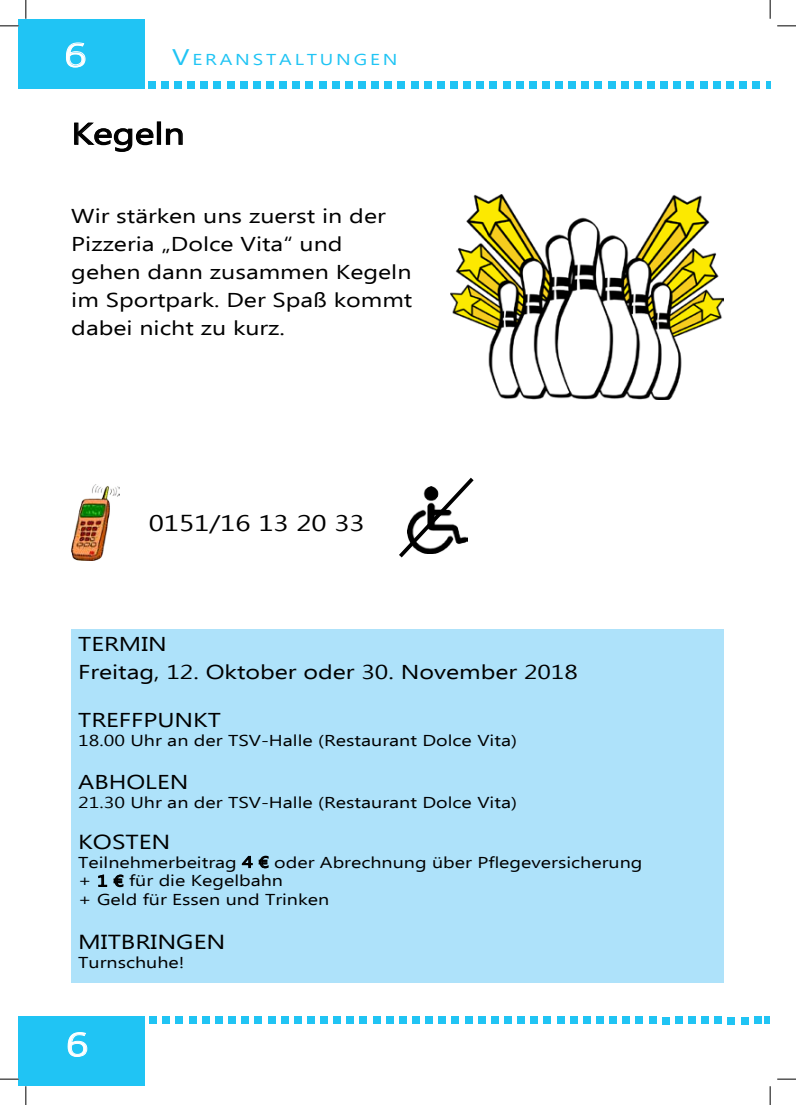
<style>
.page{position:relative;width:796px;height:1105px;background:#fff}
.page>*{position:absolute;margin:0;border:0;box-sizing:border-box;transform-origin:0 0}
.t1{font:30px "Ebrima";color:#000;scale:1.25 1}
.t2{font:30px "Euphemia CAS";color:#fff;scale:1.25 1}
.t3{font:22.5px "Ebrima";color:#000;scale:1.25 1}
.t4{font:20.25px "Ebrima";color:#000;scale:1.25 1}
.t5{font:20px/28px "Ebrima";color:#000;scale:1.25 1}
.t6{font:15.75px/18.9px "Ebrima";color:#000;scale:1.25 1}
.t7{font:15.75px "Ebrima";letter-spacing:.145em;color:#20c4f4;scale:1.25 1}
.s1{font-size:22.5px}
</style>
<div class="page">
<svg style="left:766px;top:81px;width:4px;height:7px"></svg>
<div style="left:764px;top:1016px;width:6px;height:7px;background:#20c4f4"></div>
<div style="left:19px;top:19px;width:126px;height:69px;background:#20c4f4"></div>
<div style="left:148px;top:81px;width:7px;height:7px;background:#20c4f4"></div>
<div style="left:161px;top:81px;width:8px;height:7px;background:#20c4f4"></div>
<div style="left:174px;top:81px;width:8px;height:7px;background:#20c4f4"></div>
<div style="left:187px;top:81px;width:8px;height:7px;background:#20c4f4"></div>
<div style="left:200px;top:81px;width:8px;height:7px;background:#20c4f4"></div>
<div style="left:214px;top:81px;width:7px;height:7px;background:#20c4f4"></div>
<div style="left:227px;top:81px;width:7px;height:7px;background:#20c4f4"></div>
<div style="left:240px;top:81px;width:7px;height:7px;background:#20c4f4"></div>
<div style="left:253px;top:81px;width:8px;height:7px;background:#20c4f4"></div>
<div style="left:266px;top:81px;width:8px;height:7px;background:#20c4f4"></div>
<div style="left:279px;top:81px;width:8px;height:7px;background:#20c4f4"></div>
<div style="left:292px;top:81px;width:8px;height:7px;background:#20c4f4"></div>
<div style="left:306px;top:81px;width:7px;height:7px;background:#20c4f4"></div>
<div style="left:319px;top:81px;width:7px;height:7px;background:#20c4f4"></div>
<div style="left:332px;top:81px;width:7px;height:7px;background:#20c4f4"></div>
<div style="left:345px;top:81px;width:8px;height:7px;background:#20c4f4"></div>
<div style="left:358px;top:81px;width:8px;height:7px;background:#20c4f4"></div>
<div style="left:371px;top:81px;width:8px;height:7px;background:#20c4f4"></div>
<div style="left:384px;top:81px;width:8px;height:7px;background:#20c4f4"></div>
<div style="left:397px;top:81px;width:8px;height:7px;background:#20c4f4"></div>
<div style="left:463px;top:81px;width:8px;height:7px;background:#20c4f4"></div>
<div style="left:476px;top:81px;width:8px;height:7px;background:#20c4f4"></div>
<div style="left:489px;top:81px;width:8px;height:7px;background:#20c4f4"></div>
<div style="left:503px;top:81px;width:7px;height:7px;background:#20c4f4"></div>
<div style="left:411px;top:81px;width:7px;height:7px;background:#20c4f4"></div>
<div style="left:424px;top:81px;width:7px;height:7px;background:#20c4f4"></div>
<div style="left:437px;top:81px;width:8px;height:7px;background:#20c4f4"></div>
<div style="left:450px;top:81px;width:8px;height:7px;background:#20c4f4"></div>
<div style="left:516px;top:81px;width:7px;height:7px;background:#20c4f4"></div>
<div style="left:581px;top:81px;width:8px;height:7px;background:#20c4f4"></div>
<div style="left:595px;top:81px;width:7px;height:7px;background:#20c4f4"></div>
<div style="left:608px;top:81px;width:7px;height:7px;background:#20c4f4"></div>
<div style="left:621px;top:81px;width:7px;height:7px;background:#20c4f4"></div>
<div style="left:529px;top:81px;width:7px;height:7px;background:#20c4f4"></div>
<div style="left:542px;top:81px;width:8px;height:7px;background:#20c4f4"></div>
<div style="left:555px;top:81px;width:8px;height:7px;background:#20c4f4"></div>
<div style="left:568px;top:81px;width:8px;height:7px;background:#20c4f4"></div>
<div style="left:634px;top:81px;width:8px;height:7px;background:#20c4f4"></div>
<div style="left:647px;top:81px;width:8px;height:7px;background:#20c4f4"></div>
<div style="left:660px;top:81px;width:8px;height:7px;background:#20c4f4"></div>
<div style="left:673px;top:81px;width:8px;height:7px;background:#20c4f4"></div>
<div style="left:686px;top:81px;width:8px;height:7px;background:#20c4f4"></div>
<div style="left:700px;top:81px;width:7px;height:7px;background:#20c4f4"></div>
<div style="left:713px;top:81px;width:7px;height:7px;background:#20c4f4"></div>
<div style="left:726px;top:81px;width:7px;height:7px;background:#20c4f4"></div>
<div style="left:739px;top:81px;width:8px;height:7px;background:#20c4f4"></div>
<div style="left:752px;top:81px;width:8px;height:7px;background:#20c4f4"></div>
<svg style="left:66px;top:42px;width:20px;height:25px"></svg>
<div style="left:19px;top:1016px;width:126px;height:69px;background:#20c4f4"></div>
<div style="left:149px;top:1016px;width:8px;height:7px;background:#20c4f4"></div>
<div style="left:162px;top:1016px;width:8px;height:7px;background:#20c4f4"></div>
<div style="left:176px;top:1016px;width:7px;height:7px;background:#20c4f4"></div>
<div style="left:189px;top:1016px;width:7px;height:7px;background:#20c4f4"></div>
<div style="left:202px;top:1016px;width:7px;height:7px;background:#20c4f4"></div>
<div style="left:215px;top:1016px;width:8px;height:7px;background:#20c4f4"></div>
<div style="left:228px;top:1016px;width:8px;height:7px;background:#20c4f4"></div>
<div style="left:241px;top:1016px;width:8px;height:7px;background:#20c4f4"></div>
<div style="left:254px;top:1016px;width:8px;height:7px;background:#20c4f4"></div>
<div style="left:268px;top:1016px;width:7px;height:7px;background:#20c4f4"></div>
<div style="left:281px;top:1016px;width:7px;height:7px;background:#20c4f4"></div>
<div style="left:294px;top:1016px;width:7px;height:7px;background:#20c4f4"></div>
<div style="left:307px;top:1016px;width:8px;height:7px;background:#20c4f4"></div>
<div style="left:320px;top:1016px;width:8px;height:7px;background:#20c4f4"></div>
<div style="left:333px;top:1016px;width:8px;height:7px;background:#20c4f4"></div>
<div style="left:346px;top:1016px;width:8px;height:7px;background:#20c4f4"></div>
<div style="left:360px;top:1016px;width:7px;height:7px;background:#20c4f4"></div>
<div style="left:373px;top:1016px;width:7px;height:7px;background:#20c4f4"></div>
<div style="left:386px;top:1016px;width:7px;height:7px;background:#20c4f4"></div>
<div style="left:399px;top:1016px;width:8px;height:7px;background:#20c4f4"></div>
<div style="left:465px;top:1016px;width:7px;height:7px;background:#20c4f4"></div>
<div style="left:478px;top:1016px;width:7px;height:7px;background:#20c4f4"></div>
<div style="left:491px;top:1016px;width:8px;height:7px;background:#20c4f4"></div>
<div style="left:504px;top:1016px;width:8px;height:7px;background:#20c4f4"></div>
<div style="left:412px;top:1016px;width:8px;height:7px;background:#20c4f4"></div>
<div style="left:425px;top:1016px;width:8px;height:7px;background:#20c4f4"></div>
<div style="left:438px;top:1016px;width:8px;height:7px;background:#20c4f4"></div>
<div style="left:452px;top:1016px;width:7px;height:7px;background:#20c4f4"></div>
<div style="left:517px;top:1016px;width:8px;height:7px;background:#20c4f4"></div>
<div style="left:583px;top:1016px;width:7px;height:7px;background:#20c4f4"></div>
<div style="left:596px;top:1016px;width:8px;height:7px;background:#20c4f4"></div>
<div style="left:609px;top:1016px;width:8px;height:7px;background:#20c4f4"></div>
<div style="left:622px;top:1016px;width:8px;height:7px;background:#20c4f4"></div>
<div style="left:530px;top:1016px;width:8px;height:7px;background:#20c4f4"></div>
<div style="left:543px;top:1016px;width:8px;height:7px;background:#20c4f4"></div>
<div style="left:557px;top:1016px;width:7px;height:7px;background:#20c4f4"></div>
<div style="left:570px;top:1016px;width:7px;height:7px;background:#20c4f4"></div>
<div style="left:635px;top:1016px;width:8px;height:7px;background:#20c4f4"></div>
<div style="left:649px;top:1016px;width:7px;height:7px;background:#20c4f4"></div>
<div style="left:662px;top:1016px;width:7px;height:7px;background:#20c4f4"></div>
<div style="left:675px;top:1016px;width:7px;height:7px;background:#20c4f4"></div>
<div style="left:688px;top:1016px;width:8px;height:7px;background:#20c4f4"></div>
<div style="left:701px;top:1016px;width:8px;height:7px;background:#20c4f4"></div>
<div style="left:714px;top:1016px;width:8px;height:7px;background:#20c4f4"></div>
<div style="left:727px;top:1016px;width:8px;height:7px;background:#20c4f4"></div>
<div style="left:740px;top:1016px;width:8px;height:7px;background:#20c4f4"></div>
<div style="left:754px;top:1016px;width:7px;height:7px;background:#20c4f4"></div>
<svg style="left:68px;top:1032px;width:19px;height:24px"></svg>
<div style="left:71px;top:628px;width:652px;height:354px;background:#aee2fa"></div>
<svg style="left:241px;top:855px;width:28px;height:13px"></svg>
<svg style="left:98px;top:874px;width:26px;height:13px"></svg>
<svg style="left:74px;top:122px;width:80px;height:30px"></svg>
<div style="left:157px;top:121px;width:4px;height:24px;border:1px solid #000"></div>
<svg style="left:165px;top:128px;width:18px;height:17px"></svg>
<img style="left:71px;top:484px;width:49px;height:76px">
<svg style="left:399px;top:477px;width:75px;height:81px"></svg>
<img style="left:450px;top:194px;width:273px;height:205px">
<svg style="left:0;top:25px;width:19px;height:2px"></svg>
<svg style="left:777px;top:25px;width:19px;height:2px"></svg>
<svg style="left:0;top:1077px;width:19px;height:2px"></svg>
<svg style="left:777px;top:1078px;width:19px;height:1px"></svg>
<svg style="left:25px;top:0;width:2px;height:19px"></svg>
<svg style="left:25px;top:1085px;width:2px;height:19px"></svg>
<svg style="left:769px;top:0;width:2px;height:19px"></svg>
<svg style="left:769px;top:1086px;width:2px;height:18px"></svg>
<h1 class="t2" style="left:65px;top:34px;width:19px">6</h1>
<p class="t7" style="left:172px;top:49px;width:182px"><span class="s1">V</span>ERANSTALTUNGEN</p>
<h1 class="t1" style="left:71px;top:112px;width:92px">Kegeln</h1>
<p class="t5" style="left:71px;top:203px;width:274px">Wir stärken uns zuerst in der<br>Pizzeria „Dolce Vita“ und gehen dann zusammen Kegeln im Sportpark. Der Spaß kommt dabei nicht zu kurz.</p>
<h2 class="t3" style="left:149px;top:506px;width:174px">0151/16 13 20 33</h2>
<p class="t5" style="left:78px;top:630px;width:401px">TERMIN<br>Freitag, 12. Oktober oder 30. November 2018</p>
<p class="t5" style="left:78px;top:707px;width:116px">TREFFPUNKT</p>
<p class="t6" style="left:78px;top:732px;width:352px">18.00 Uhr an der TSV-Halle (Restaurant Dolce Vita)</p>
<p class="t5" style="left:78px;top:769px;width:90px">ABHOLEN</p>
<p class="t6" style="left:78px;top:793px;width:352px">21.30 Uhr an der TSV-Halle (Restaurant Dolce Vita)</p>
<p class="t4" style="left:78px;top:826px;width:75px">KOSTEN</p>
<p class="t6" style="left:78px;top:853px;width:453px">Teilnehmerbeitrag 4 € oder Abrechnung über Pflegeversicherung + 1 € für die Kegelbahn<br>+ Geld für Essen und Trinken</p>
<p class="t4" style="left:78px;top:926px;width:119px">MITBRINGEN</p>
<p class="t6" style="left:78px;top:953px;width:86px">Turnschuhe!</p>
<h1 class="t2" style="left:67px;top:1022px;width:19px">6</h1>
</div>
